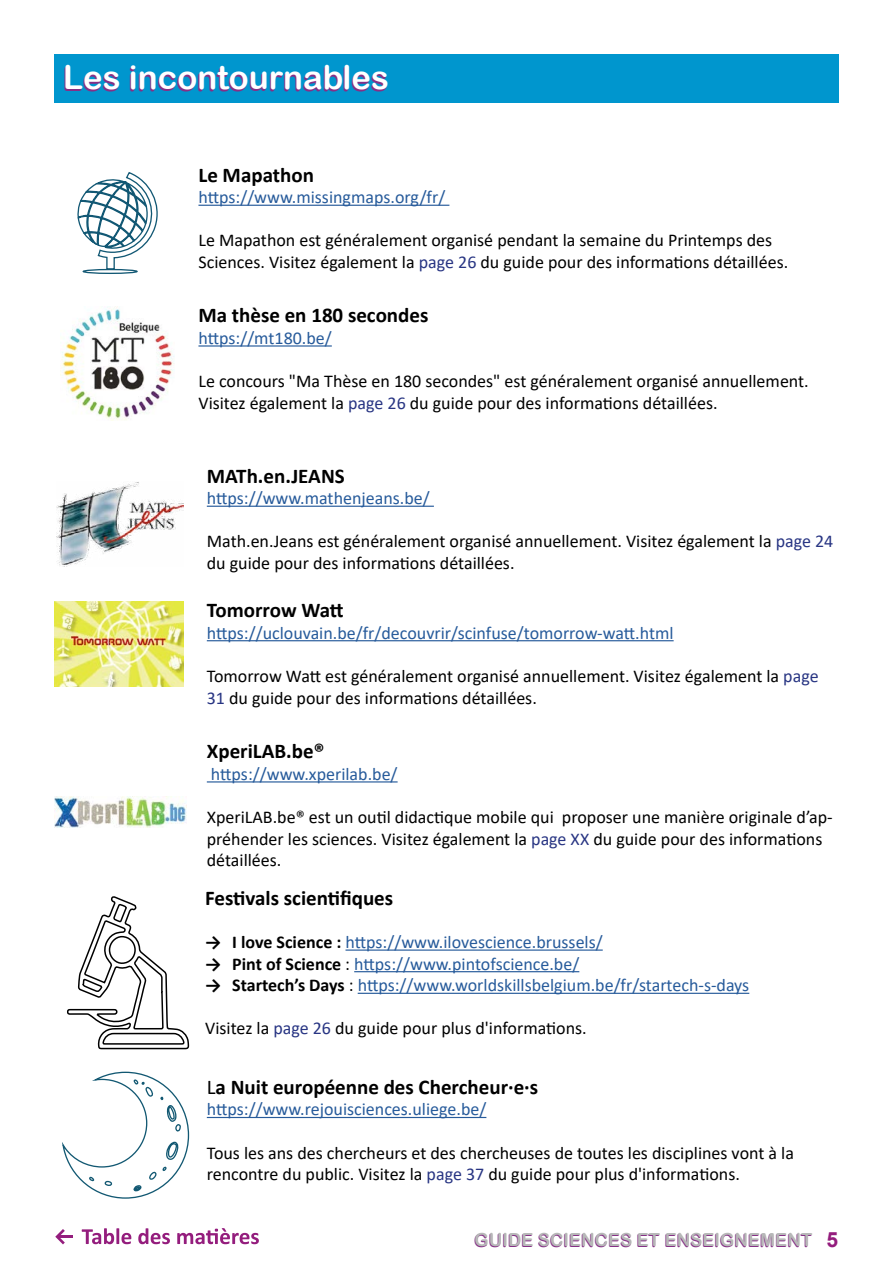
<style>
.page{position:relative;width:893px;height:1263px;background:#fff}
.page>*{position:absolute;margin:0;border:0;box-sizing:border-box;transform-origin:0 0}
.t1{font:33px "Arial Rounded MT Bold";color:#fff}
.t2{font:700 21px "Calibri";color:#000}
.t3{font:18px/21.6px "Calibri";color:#000}
.t4{font:18px "Calibri";color:#275b9b}
.t5{font:18px "Arial Rounded MT Bold";color:#863086}
.s1{color:#863086}
.s2{color:#283583}
.s3{font-weight:700;color:#000}
.s4{color:#000}
.s5{font-weight:400}
.s6{font-family:"Arial";font-weight:700;font-size:21px;color:#941d7d}
</style>
<div class="page">
<svg style="left:82px;top:1228px;width:49px;height:16px"></svg>
<svg style="left:138px;top:1228px;width:32px;height:16px"></svg>
<svg style="left:177px;top:1228px;width:82px;height:16px"></svg>
<hr style="left:57px;top:1235px;width:15px;height:3px;background:#941d7d">
<svg style="left:55px;top:1229px;width:10px;height:15px"></svg>
<hr style="left:198px;top:205px;width:251px;height:1px;background:#275b9b">
<hr style="left:198px;top:345px;width:134px;height:2px;background:#275b9b">
<hr style="left:207px;top:506px;width:227px;height:1px;background:#275b9b">
<hr style="left:207px;top:640px;width:467px;height:1px;background:#275b9b">
<svg style="left:77px;top:172px;width:81px;height:102px"></svg>
<img style="left:54px;top:601px;width:130px;height:85px">
<img style="left:57px;top:482px;width:127px;height:85px">
<img style="left:61px;top:307px;width:114px;height:114px">
<hr style="left:207px;top:781px;width:191px;height:1px;background:#275b9b">
<img style="left:54px;top:797px;width:133px;height:30px">
<hr style="left:345px;top:949px;width:258px;height:2px;background:#275b9b">
<hr style="left:354px;top:971px;width:225px;height:1px;background:#275b9b">
<hr style="left:358px;top:993px;width:391px;height:1px;background:#275b9b">
<div style="left:54px;top:54px;width:784px;height:49px;background:#0096ce"></div>
<hr style="left:207px;top:1117px;width:279px;height:1px;background:#275b9b">
<svg style="left:61px;top:818px;width:129px;height:381px"></svg>
<h1 class="t1" style="left:63px;top:58px;width:326px">Les incontourn<span class="s1">ables</span></h1>
<p class="t2" style="left:198px;top:160px;width:117px">Le Mapathon</p>
<p class="t4" style="left:198px;top:185px;width:248px">https://www.missingmaps.org/fr/</p>
<p class="t3" style="left:198px;top:229px;width:591px">Le Mapathon est généralement organisé pendant la semaine du Printemps des<br>Sciences. Visitez également la <span class="s2">page 26</span> du guide pour des informations détaillées.</p>
<p class="t2" style="left:198px;top:300px;width:231px">Ma thèse en 180 secondes</p>
<p class="t4" style="left:198px;top:325px;width:135px">https://mt180.be/</p>
<p class="t3" style="left:198px;top:370px;width:612px">Le concours "Ma Thèse en 180 secondes" est généralement organisé annuellement.<br>Visitez également la <span class="s2">page 26</span> du guide pour des informations détaillées.</p>
<p class="t2" style="left:207px;top:461px;width:139px">MATh.en.JEANS</p>
<p class="t4" style="left:207px;top:486px;width:224px">https://www.mathenjeans.be/</p>
<p class="t3" style="left:207px;top:530px;width:628px">Math.en.Jeans est généralement organisé annuellement. Visitez également la <span class="s2">page 24 </span>du guide pour des informations détaillées.</p>
<p class="t2" style="left:207px;top:595px;width:138px">Tomorrow Watt</p>
<p class="t4" style="left:207px;top:620px;width:468px">https://uclouvain.be/fr/decouvrir/scinfuse/tomorrow-watt.html</p>
<p class="t3" style="left:207px;top:665px;width:613px">Tomorrow Watt est généralement organisé annuellement. Visitez également la <span class="s2">page<br>31</span> du guide pour des informations détaillées.</p>
<p class="t2" style="left:207px;top:736px;width:119px">XperiLAB.be®</p>
<p class="t4" style="left:211px;top:761px;width:188px">https://www.xperilab.be/</p>
<p class="t3" style="left:207px;top:806px;width:627px">XperiLAB.be® est un outil didactique mobile qui proposer une manière originale d’ap&shy;préhender les sciences. Visitez également la <span class="s2">page XX</span> du guide pour des informations détaillées.</p>
<p class="t2" style="left:205px;top:883px;width:190px">Festivals scientifiques</p>
<p class="t4" style="left:205px;top:929px;width:399px"><span class="s3">→ I love Science :</span> https://www.ilovescience.brussels/</p>
<p class="t4" style="left:205px;top:951px;width:376px"><span class="s3">→ Pint of Science</span> <span class="s4">:</span> https://www.pintofscience.be/</p>
<p class="t4" style="left:205px;top:973px;width:546px"><span class="s3">→ Startech’s Days</span> <span class="s4">:</span> https://www.worldskillsbelgium.be/fr/startech-s-days</p>
<p class="t3" style="left:205px;top:1017px;width:383px">Visitez la <span class="s2">page 26</span> du guide pour plus d'informations.</p>
<p class="t2" style="left:207px;top:1072px;width:333px"><span class="s5">L</span>a Nuit européenne des Chercheur·e·s</p>
<p class="t4" style="left:207px;top:1097px;width:281px">https://www.rejouisciences.uliege.be/</p>
<p class="t3" style="left:207px;top:1141px;width:589px">Tous les ans des chercheurs et des chercheuses de toutes les disciplines vont à la rencontre du public. Visitez la <span class="s2">page 37</span> du guide pour plus d'informations.</p>
<p class="t5" style="left:474px;top:1230px;width:366px">GUIDE SCIENCES ET ENSEIGNEMENT <span class="s6">5</span></p>
</div>
